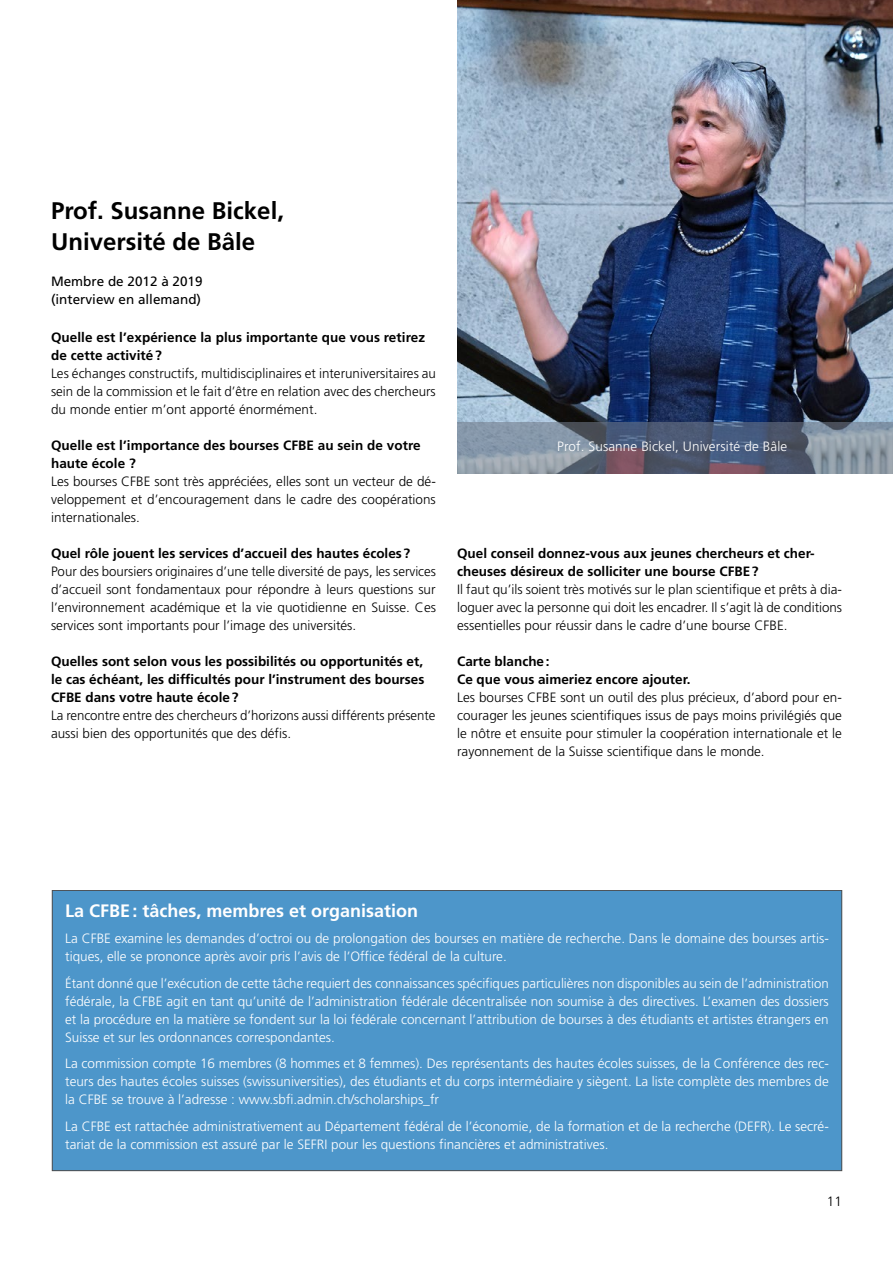
<style>
.page{position:relative;width:893px;height:1263px;background:#fff}
.page>*{position:absolute;margin:0;border:0;box-sizing:border-box;transform-origin:0 0}
.t1{font:700 24px/31.5px "Frutiger LT Std";color:#000}
.t2{font:700 18px "Frutiger LT Std";color:#fff}
.t3{font:300 13.5px/18px "Frutiger LT Std";color:#fff}
.t4{font:300 13.5px/18px "Frutiger LT Std";color:#000;text-align:justify}
.t5{font:700 13.5px/18px "Frutiger LT Std";color:#000}
.t6{font:13.5px/18px "Frutiger LT Std";color:#000}
</style>
<div class="page">
<img style="left:457px;top:0;width:436px;height:422px">
<svg style="left:457px;top:422px;width:436px;height:51px;background:#6d778a"></svg>
<div style="left:52px;top:890px;width:790px;height:281px;background:#4d96ca"></div>
<h2 class="t1" style="left:51px;top:195px;width:234px">Prof. Susanne Bickel,<br>Université de Bâle</h2>
<p class="t6" style="left:51px;top:273px;width:153px">Membre de 2012 à 2019 (interview en allemand)</p>
<p class="t5" style="left:51px;top:328px;width:376px">Quelle est l’expérience la plus importante que vous retirez de cette activité?</p>
<p class="t4" style="left:51px;top:365px;width:387px">Les échanges constructifs, multidisciplinaires et interuniversitaires au sein de la commission et le fait d’être en relation avec des chercheurs du monde entier m’ont apporté énormément.</p>
<p class="t5" style="left:51px;top:436px;width:371px">Quelle est l’importance des bourses CFBE au sein de votre haute école ?</p>
<p class="t4" style="left:51px;top:473px;width:386px">Les bourses CFBE sont très appréciées, elles sont un vecteur de dé&shy;veloppement et d’encouragement dans le cadre des coopérations internationales.</p>
<p class="t5" style="left:51px;top:544px;width:361px">Quel rôle jouent les services d’accueil des hautes écoles?</p>
<p class="t4" style="left:51px;top:563px;width:387px">Pour des boursiers originaires d’une telle diversité de pays, les services d’accueil sont fondamentaux pour répondre à leurs questions sur l’environnement académique et la vie quotidienne en Suisse. Ces services sont importants pour l’image des universités.</p>
<p class="t5" style="left:51px;top:652px;width:375px;text-align:justify">Quelles sont selon vous les possibilités ou opportunités et, le cas échéant, les difficultés pour l’instrument des bourses CFBE dans votre haute école?</p>
<p class="t4" style="left:51px;top:707px;width:386px">La rencontre entre des chercheurs d’horizons aussi différents présente aussi bien des opportunités que des défis.</p>
<p class="t3" style="left:557px;top:437px;width:232px">Prof. Susanne Bickel, Université de Bâle</p>
<p class="t5" style="left:457px;top:544px;width:359px">Quel conseil donnez-vous aux jeunes chercheurs et cher&shy;cheuses désireux de solliciter une bourse CFBE?</p>
<p class="t4" style="left:457px;top:581px;width:386px">Il faut qu’ils soient très motivés sur le plan scientifique et prêts à dia&shy;loguer avec la personne qui doit les encadrer. Il s’agit là de conditions essentielles pour réussir dans le cadre d’une bourse CFBE.</p>
<p class="t5" style="left:457px;top:652px;width:235px">Carte blanche:<br>Ce que vous aimeriez encore ajouter.</p>
<p class="t4" style="left:457px;top:689px;width:386px">Les bourses CFBE sont un outil des plus précieux, d’abord pour en&shy;courager les jeunes scientifiques issus de pays moins privilégiés que le nôtre et ensuite pour stimuler la coopération internationale et le rayonnement de la Suisse scientifique dans le monde.</p>
<h2 class="t2" style="left:65px;top:900px;width:354px">La CFBE: tâches, membres et organisation</h2>
<p class="t3" style="left:65px;top:930px;width:765px">La CFBE examine les demandes d’octroi ou de prolongation des bourses en matière de recherche. Dans le domaine des bourses artis&shy;tiques, elle se prononce après avoir pris l’avis de l’Office fédéral de la culture.</p>
<p class="t3" style="left:65px;top:974px;width:765px;text-align:justify">Étant donné que l’exécution de cette tâche requiert des connaissances spécifiques particulières non disponibles au sein de l’administration fédérale, la CFBE agit en tant qu’unité de l’administration fédérale décentralisée non soumise à des directives. L’examen des dossiers et la procédure en la matière se fondent sur la loi fédérale concernant l’attribution de bourses à des étudiants et artistes étrangers en Suisse et sur les ordonnances correspondantes.</p>
<p class="t3" style="left:65px;top:1055px;width:765px;text-align:justify">La commission compte 16 membres (8 hommes et 8 femmes). Des représentants des hautes écoles suisses, de la Conférence des rec&shy;teurs des hautes écoles suisses (swissuniversities), des étudiants et du corps intermédiaire y siègent. La liste complète des membres de la CFBE se trouve à l’adresse : www.sbfi.admin.ch/scholarships_fr</p>
<p class="t3" style="left:65px;top:1117px;width:765px">La CFBE est rattachée administrativement au Département fédéral de l’économie, de la formation et de la recherche (DEFR). Le secré&shy;tariat de la commission est assuré par le SEFRI pour les questions financières et administratives.</p>
<p class="t4" style="left:827px;top:1193px;width:17px">11</p>
</div>
